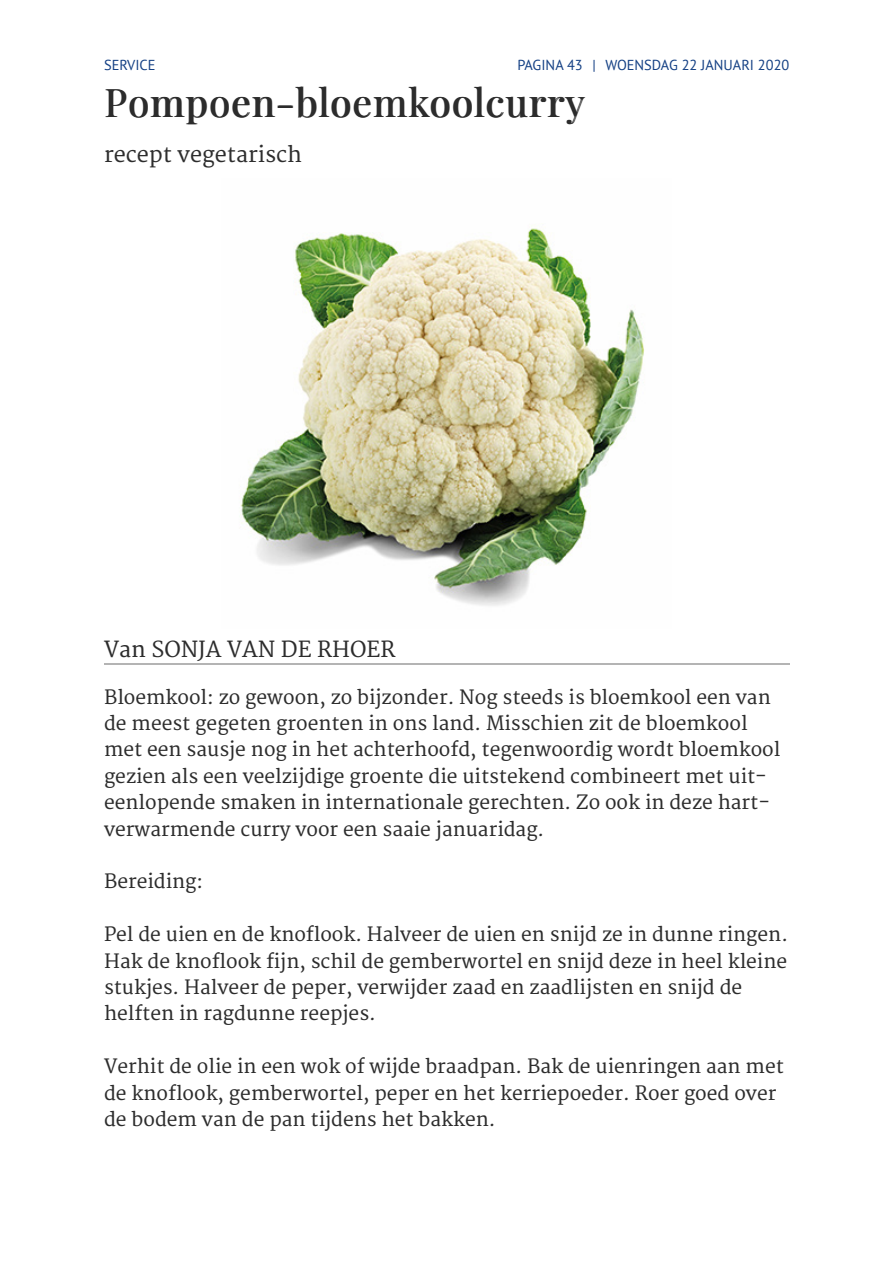
<style>
.page{position:relative;width:893px;height:1263px;background:#fff}
.page>*{position:absolute;margin:0;border:0;box-sizing:border-box;transform-origin:0 0}
.t1{font:38.4px "Playfair Display";letter-spacing:.03em;color:#2c2c2c}
.t2{font:21.6px "Merriweather";color:#2c2c2c}
.t3{font:21.6px "Merriweather";color:#2d2d2d}
.t4{font:19.2px/26.4px "Merriweather";color:#2c2c2c}
.t5{font:14.4px "PT Sans";color:#144084}
</style>
<div class="page">
<hr style="left:104px;top:664px;width:685px;height:1px;background:#b4b4b4">
<img style="left:240px;top:228px;width:405px;height:378px">
<p class="t5" style="left:104px;top:57px;width:53px">SERVICE</p>
<p class="t5" style="left:517px;top:57px;width:273px">PAGINA 43 | WOENSDAG 22 JANUARI 2020</p>
<p class="t1" style="left:104px;top:73px;width:483px">Pompoen-bloemkoolcurry</p>
<p class="t3" style="left:104px;top:142px;width:199px">recept vegetarisch</p>
<p class="t2" style="left:104px;top:636px;width:293px">Van SONJA VAN DE RHOER</p>
<p class="t4" style="left:104px;top:684px;width:678px">Bloemkool: zo gewoon, zo bijzonder. Nog steeds is bloemkool een van de meest gegeten groenten in ons land. Misschien zit de bloemkool met een sausje nog in het achterhoofd, tegenwoordig wordt bloemkool gezien als een veelzijdige groente die uitstekend combineert met uit&shy;eenlopende smaken in internationale gerechten. Zo ook in deze hart&shy;verwarmende curry voor een saaie januaridag.</p>
<p class="t4" style="left:104px;top:869px;width:101px">Bereiding:</p>
<p class="t4" style="left:104px;top:922px;width:685px">Pel de uien en de knoflook. Halveer de uien en snijd ze in dunne ringen.<br>Hak de knoflook fijn, schil de gemberwortel en snijd deze in heel kleine stukjes. Halveer de peper, verwijder zaad en zaadlijsten en snijd de helften in ragdunne reepjes.</p>
<p class="t4" style="left:104px;top:1054px;width:681px">Verhit de olie in een wok of wijde braadpan. Bak de uienringen aan met de knoflook, gemberwortel, peper en het kerriepoeder. Roer goed over de bodem van de pan tijdens het bakken.</p>
<p class="t4" style="left:104px;top:709px;width:682px">Schil de pompoen, halve r deze, verwijder pitten en eventueel draderig gede lte. Sni d de pompoen in kleine blokj s, maak de bloemkool schoon, snijd het stengelgedeel in kleine stukjes en verdeel de bloem in niet te grote roosjes.</p>
<p class="t4" style="left:104px;top:947px;width:643px">Spoel intussen de kikkererwten af met koud stromend water in een zeef en laat go d uitl kken.</p>
<p class="t4" style="left:104px;top:1052px;width:665px">breng op smaak met zout. Voeg ventueel voor een vollere sma k een scheutje ketjap manis f tomatenketc up toe.</p>
</div>
